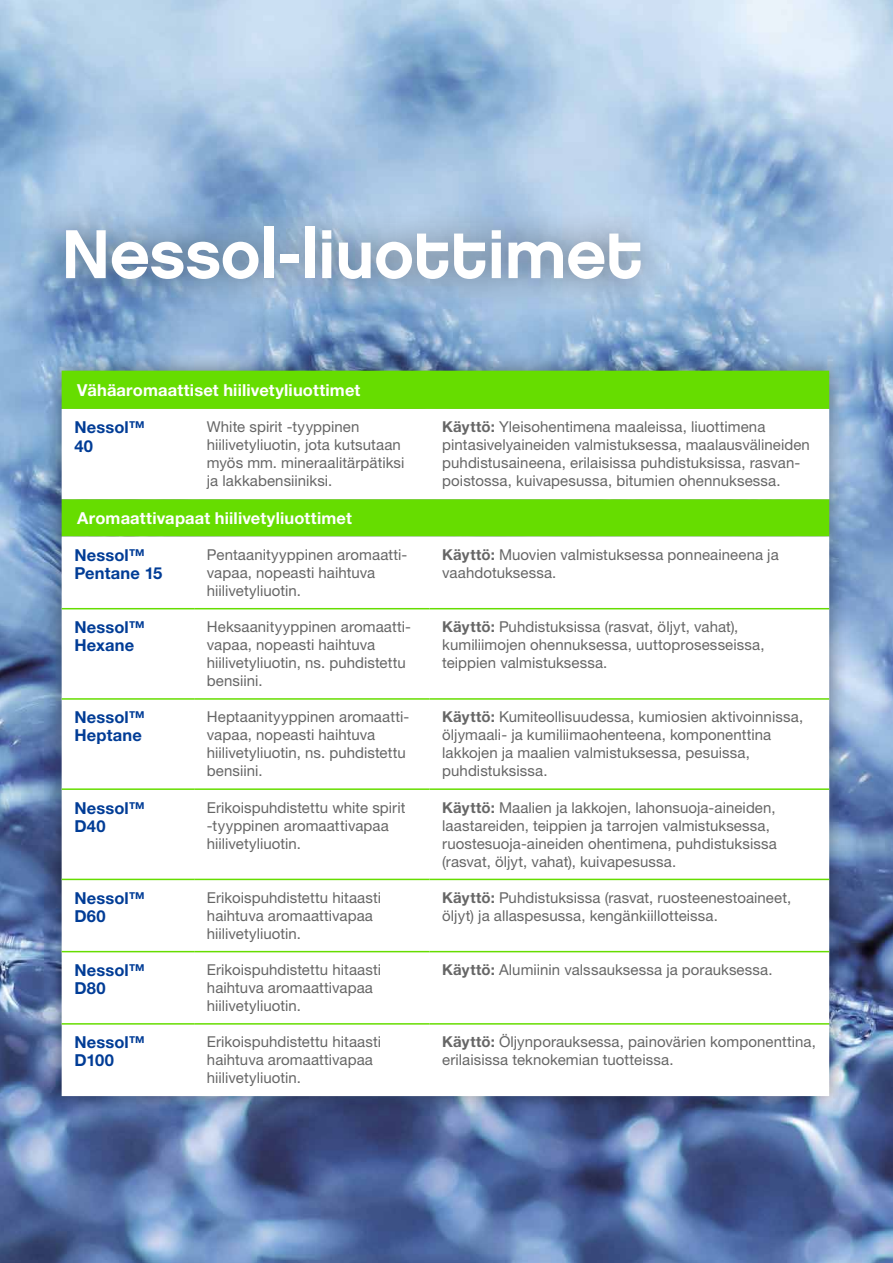
<style>
.page{position:relative;width:893px;height:1263px;background:#fff}
.page>*{position:absolute;margin:0;border:0;box-sizing:border-box;transform-origin:0 0}
.t1{font:69px "Chalet New York Nineteen Eighty";letter-spacing:-.01em;color:#fff}
.t2{font:700 16.5px/18px "Helvetica Neue LT Std";letter-spacing:.01em;color:#003c96}
.t3{font:700 16.5px "Helvetica Neue LT Std";letter-spacing:.01em;color:#fff}
.t4{font:15px/18px "Helvetica Neue LT Std";letter-spacing:.005em;color:#666}
.s1{font-weight:700}
</style>
<div class="page">
<img style="left:0;top:0;width:893px;height:1263px">
<div style="left:33px;top:195px;width:640px;height:117px;background:#000;opacity:.47"></div>
<div style="left:43px;top:352px;width:805px;height:762px;background:#000;opacity:.4"></div>
<div style="left:62px;top:371px;width:767px;height:38px;background:#6d0"></div>
<svg style="left:62px;top:409px;width:767px;height:687px"></svg>
<hr style="left:62px;top:608px;width:132px;height:1px;background:#6d0">
<hr style="left:194px;top:608px;width:235px;height:1px;background:#6d0">
<hr style="left:429px;top:608px;width:400px;height:1px;background:#6d0">
<hr style="left:62px;top:698px;width:132px;height:2px;background:#6d0">
<hr style="left:194px;top:698px;width:235px;height:2px;background:#6d0">
<hr style="left:429px;top:698px;width:400px;height:2px;background:#6d0">
<hr style="left:62px;top:788px;width:132px;height:2px;background:#6d0">
<hr style="left:194px;top:788px;width:235px;height:2px;background:#6d0">
<hr style="left:429px;top:788px;width:400px;height:2px;background:#6d0">
<hr style="left:62px;top:879px;width:132px;height:1px;background:#6d0">
<hr style="left:194px;top:879px;width:235px;height:1px;background:#6d0">
<hr style="left:429px;top:879px;width:400px;height:1px;background:#6d0">
<hr style="left:62px;top:951px;width:132px;height:1px;background:#6d0">
<hr style="left:194px;top:951px;width:235px;height:1px;background:#6d0">
<hr style="left:429px;top:951px;width:400px;height:1px;background:#6d0">
<hr style="left:62px;top:1023px;width:132px;height:1px;background:#6d0">
<hr style="left:194px;top:1023px;width:235px;height:1px;background:#6d0">
<hr style="left:429px;top:1023px;width:400px;height:1px;background:#6d0">
<h1 class="t1" style="left:62px;top:212px;width:583px">Nessol-liuottimet</h1>
<p class="t3" style="left:77px;top:380px;width:285px">Vähäaromaattiset hiilivetyliuottimet</p>
<p class="t2" style="left:74px;top:418px;width:72px">Nessol™<br>40</p>
<p class="t4" style="left:207px;top:418px;width:199px">White spirit -tyyppinen hiilivetyliuotin, jota kutsutaan myös mm. mineraalitärpätiksi ja lakkabensiiniksi.</p>
<p class="t4" style="left:442px;top:418px;width:369px"><span class="s1">Käyttö:</span> Yleisohentimena maaleissa, liuottimena pintasivelyaineiden valmistuksessa, maalausvälineiden puhdistusaineena, erilaisissa puhdistuksissa, rasvan&shy;poistossa, kuivapesussa, bitumien ohennuksessa.</p>
<p class="t3" style="left:77px;top:508px;width:276px">Aromaattivapaat hiilivetyliuottimet</p>
<p class="t2" style="left:74px;top:546px;width:90px">Nessol™<br>Pentane 15</p>
<p class="t4" style="left:207px;top:545px;width:201px">Pentaanityyppinen aromaatti&shy;vapaa, nopeasti haihtuva hiilivetyliuotin.</p>
<p class="t4" style="left:442px;top:545px;width:338px"><span class="s1">Käyttö:</span> Muovien valmistuksessa ponneaineena ja vaahdotuksessa.</p>
<p class="t2" style="left:74px;top:618px;width:72px">Nessol™<br>Hexane</p>
<p class="t4" style="left:207px;top:618px;width:204px">Heksaanityyppinen aromaatti&shy;vapaa, nopeasti haihtuva hiilivetyliuotin, ns. puhdistettu bensiini.</p>
<p class="t4" style="left:442px;top:618px;width:324px"><span class="s1">Käyttö:</span> Puhdistuksissa (rasvat, öljyt, vahat), kumiliimojen ohennuksessa, uuttoprosesseissa, teippien valmistuksessa.</p>
<p class="t2" style="left:74px;top:708px;width:72px">Nessol™<br>Heptane</p>
<p class="t4" style="left:207px;top:708px;width:202px">Heptaanityyppinen aromaatti&shy;vapaa, nopeasti haihtuva hiilivetyliuotin, ns. puhdistettu bensiini.</p>
<p class="t4" style="left:442px;top:708px;width:362px"><span class="s1">Käyttö:</span> Kumiteollisuudessa, kumiosien aktivoinnissa, öljymaali- ja kumiliimaohenteena, komponenttina lakkojen ja maalien valmistuksessa, pesuissa, puhdistuksissa.</p>
<p class="t2" style="left:74px;top:798px;width:72px">Nessol™<br>D40</p>
<p class="t4" style="left:207px;top:798px;width:200px">Erikoispuhdistettu white spirit -tyyppinen aromaattivapaa hiilivetyliuotin.</p>
<p class="t4" style="left:442px;top:798px;width:336px"><span class="s1">Käyttö:</span> Maalien ja lakkojen, lahonsuoja-aineiden, laastareiden, teippien ja tarrojen valmistuksessa, ruostesuoja-aineiden ohentimena, puhdistuksissa (rasvat, öljyt, vahat), kuivapesussa.</p>
<p class="t2" style="left:74px;top:889px;width:72px">Nessol™<br>D60</p>
<p class="t4" style="left:207px;top:888px;width:176px">Erikoispuhdistettu hitaasti haihtuva aromaattivapaa hiilivetyliuotin.</p>
<p class="t4" style="left:442px;top:888px;width:350px"><span class="s1">Käyttö:</span> Puhdistuksissa (rasvat, ruosteenestoaineet, öljyt) ja allaspesussa, kengänkiillotteissa.</p>
<p class="t2" style="left:74px;top:961px;width:72px">Nessol™<br>D80</p>
<p class="t4" style="left:207px;top:960px;width:176px">Erikoispuhdistettu hitaasti haihtuva aromaattivapaa hiilivetyliuotin.</p>
<p class="t4" style="left:442px;top:960px;width:332px"><span class="s1">Käyttö:</span> Alumiinin valssauksessa ja porauksessa.</p>
<p class="t2" style="left:74px;top:1033px;width:72px">Nessol™<br>D100</p>
<p class="t4" style="left:207px;top:1033px;width:176px">Erikoispuhdistettu hitaasti haihtuva aromaattivapaa hiilivetyliuotin.</p>
<p class="t4" style="left:442px;top:1033px;width:375px"><span class="s1">Käyttö:</span> Öljynporauksessa, painovärien komponenttina, erilaisissa teknokemian tuotteissa.</p>
</div>
